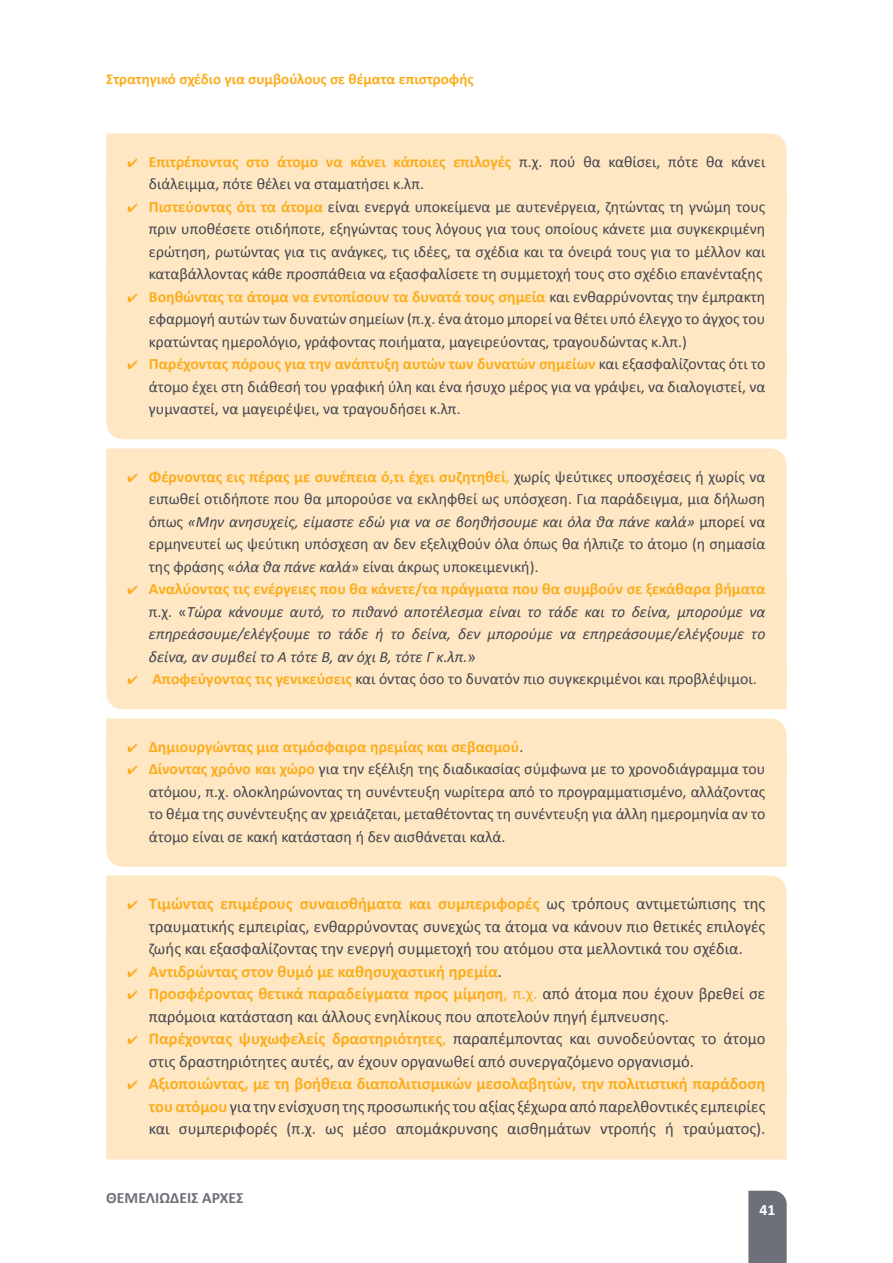
<style>
.page{position:relative;width:893px;height:1263px;background:#fff}
.page>*{position:absolute;margin:0;border:0;box-sizing:border-box;transform-origin:0 0}
.t1{font:16.5px/22.5px "Calibri";color:#42454f;text-align:justify}
.t2{font:700 16.5px "Calibri";color:#fbad1d}
.t3{font:15.75px/22.5px "Calibri";color:#42454f;text-align:justify}
.t4{font:italic 15.75px/22.5px "Calibri";color:#42454f;text-align:justify}
.t5{font:700 15.75px "Calibri";color:#fbad1d}
.t6{font:700 15.75px "Calibri";color:#6d7079}
.t7{font:700 15.75px "Calibri";color:#fff}
.t8{font:700 15px "Calibri";color:#fbad1d}
.s1{color:#fbad1d}
.s2{font-weight:700;color:#fbad1d}
.s3{font-style:italic}
.s4{font-family:"Arial"}
.s5{font-weight:700;font-style:normal;color:#fbad1d}
.s6{font-style:normal}
.s7{font-family:"Arial";font-style:normal}
.s8{font-weight:400;color:#42454f}
</style>
<div class="page">
<div style="left:748px;top:1191px;width:39px;height:72px;background:#6d7079"></div>
<div style="left:106px;top:133px;width:681px;height:45px;background:#ffe7c3"></div>
<div style="left:106px;top:178px;width:681px;height:90px;background:#ffe7c3"></div>
<div style="left:106px;top:268px;width:681px;height:68px;background:#ffe7c3"></div>
<div style="left:106px;top:336px;width:681px;height:103px;background:#ffe7c3"></div>
<div style="left:106px;top:448px;width:681px;height:113px;background:#ffe7c3"></div>
<div style="left:106px;top:561px;width:681px;height:90px;background:#ffe7c3"></div>
<div style="left:106px;top:651px;width:681px;height:58px;background:#ffe7c3"></div>
<div style="left:106px;top:718px;width:681px;height:23px;background:#ffe7c3"></div>
<div style="left:106px;top:741px;width:681px;height:126px;background:#ffe7c3"></div>
<div style="left:106px;top:875px;width:681px;height:68px;background:#ffe7c3"></div>
<div style="left:106px;top:943px;width:681px;height:22px;background:#ffe7c3"></div>
<div style="left:106px;top:965px;width:681px;height:45px;background:#ffe7c3"></div>
<div style="left:106px;top:1010px;width:681px;height:45px;background:#ffe7c3"></div>
<div style="left:106px;top:1055px;width:681px;height:104px;background:#ffe7c3"></div>
<p class="t8" style="left:106px;top:69px;width:369px">Στρατηγικό σχέδιο για συμβούλους σε θέματα επιστροφής</p>
<p class="t3" style="left:149px;top:149px;width:618px;text-indent:-21px"><span class="s1">✔</span> <span class="s2">Επιτρέποντας στο άτομο να κάνει κάποιες επιλογές</span> π.χ. πού θα καθίσει, πότε θα κάνει διάλειμμα, πότε θέλει να σταματήσει κ.λπ.</p>
<p class="t3" style="left:149px;top:194px;width:618px;text-indent:-21px"><span class="s1">✔</span> <span class="s2">Πιστεύοντας ότι τα άτομα</span> είναι ενεργά υποκείμενα με αυτενέργεια, ζητώντας τη γνώμη τους πριν υποθέσετε οτιδήποτε, εξηγώντας τους λόγους για τους οποίους κάνετε μια συγκεκριμένη ερώτηση, ρωτώντας για τις ανάγκες, τις ιδέες, τα σχέδια και τα όνειρά τους για το μέλλον και καταβάλλοντας κάθε προσπάθεια να εξασφαλίσετε τη συμμετοχή τους στο σχέδιο επανένταξης</p>
<p class="t3" style="left:149px;top:284px;width:618px;text-indent:-21px"><span class="s1">✔</span> <span class="s2">Βοηθώντας τα άτομα να εντοπίσουν τα δυνατά τους σημεία</span> και ενθαρρύνοντας την έμπρακτη εφαρμογή αυτών των δυνατών σημείων (π.χ. ένα άτομο μπορεί να θέτει υπό έλεγχο το άγχος του κρατώντας ημερολόγιο, γράφοντας ποιήματα, μαγειρεύοντας, τραγουδώντας κ.λπ.)</p>
<p class="t3" style="left:149px;top:352px;width:618px;text-indent:-21px"><span class="s1">✔</span> <span class="s2">Παρέχοντας πόρους για την ανάπτυξη αυτών των δυνατών σημείων</span> και εξασφαλίζοντας ότι το άτομο έχει στη διάθεσή του γραφική ύλη και ένα ήσυχο μέρος για να γράψει, να διαλογιστεί, να γυμναστεί, να μαγειρέψει, να τραγουδήσει κ.λπ.</p>
<p class="t3" style="left:149px;top:464px;width:618px;text-indent:-21px"><span class="s1">✔</span> <span class="s2">Φέρνοντας εις πέρας με συνέπεια ό,τι έχει συζητηθεί</span><span class="s1">,</span> χωρίς ψεύτικες υποσχέσεις ή χωρίς να ειπωθεί οτιδήποτε που θα μπορούσε να εκληφθεί ως υπόσχεση. Για παράδειγμα, μια δήλωση όπως <span class="s3">«Μην ανησυχείς, είμαστε εδώ για να σε βοηθήσουμε και όλα θα πάνε καλά»</span> μπορεί να ερμηνευτεί ως ψεύτικη υπόσχεση αν δεν εξελιχθούν όλα όπως θα ήλπιζε το άτομο (η σημασία της φράσης «<span class="s3">όλα θα πάνε καλά</span>» είναι άκρως υποκειμενική)<span class="s4">.</span></p>
<p class="t4" style="left:149px;top:577px;width:618px;text-indent:-21px"><span class="s1">✔</span> <span class="s5">Αναλύοντας τις ενέργειες που θα κάνετε/τα πράγματα που θα συμβούν σε ξεκάθαρα βήματα </span><span class="s6">π.χ. «</span>Τώρα κάνουμε αυτό, το πιθανό αποτέλεσμα είναι το τάδε και το δείνα, μπορούμε να επηρεάσουμε/ελέγξουμε το τάδε ή το δείνα, δεν μπορούμε να επηρεάσουμε/ελέγξουμε το δείνα, αν συμβεί το Α τότε Β, αν όχι Β, τότε Γ κ.λπ.<span class="s7">»</span></p>
<p class="t3" style="left:128px;top:667px;width:631px"><span class="s1">✔</span> <span class="s2">Αποφεύγοντας τις γενικεύσεις</span> και όντας όσο το δυνατόν πιο συγκεκριμένοι και προβλέψιμοι.</p>
<p class="t5" style="left:128px;top:737px;width:397px">✔ Δημιουργώντας μια ατμόσφαιρα ηρεμίας και σεβασμού<span class="s8">.</span></p>
<p class="t3" style="left:149px;top:757px;width:618px;text-indent:-21px"><span class="s1">✔</span> <span class="s2">Δίνοντας χρόνο και χώρο</span> για την εξέλιξη της διαδικασίας σύμφωνα με το χρονοδιάγραμμα του ατόμου, π.χ. ολοκληρώνοντας τη συνέντευξη νωρίτερα από το προγραμματισμένο, αλλάζοντας το θέμα της συνέντευξης αν χρειάζεται, μεταθέτοντας τη συνέντευξη για άλλη ημερομηνία αν το άτομο είναι σε κακή κατάσταση ή δεν αισθάνεται καλά.</p>
<p class="t1" style="left:149px;top:891px;width:618px;text-indent:-21px"><span class="s1">✔</span> <span class="s2">Τιμώντας επιμέρους συναισθήματα και συμπεριφορές</span> ως τρόπους αντιμετώπισης της τραυματικής εμπειρίας, ενθαρρύνοντας συνεχώς τα άτομα να κάνουν πιο θετικές επιλογές ζωής και εξασφαλίζοντας την ενεργή συμμετοχή του ατόμου στα μελλοντικά του σχέδια.</p>
<p class="t2" style="left:128px;top:961px;width:376px">✔ Αντιδρώντας στον θυμό με καθησυχαστική ηρεμία<span class="s8">.</span></p>
<p class="t1" style="left:149px;top:981px;width:618px;text-indent:-21px"><span class="s1">✔</span> <span class="s2">Προσφέροντας θετικά παραδείγματα προς μίμηση</span><span class="s1">, π.χ.</span> από άτομα που έχουν βρεθεί σε παρόμοια κατάσταση και άλλους ενηλίκους που αποτελούν πηγή έμπνευσης.</p>
<p class="t1" style="left:149px;top:1026px;width:618px;text-indent:-21px"><span class="s1">✔</span> <span class="s2">Παρέχοντας ψυχωφελείς δραστηριότητες</span><span class="s1">,</span> παραπέμποντας και συνοδεύοντας το άτομο στις δραστηριότητες αυτές, αν έχουν οργανωθεί από συνεργαζόμενο οργανισμό.</p>
<p class="t1" style="left:149px;top:1071px;width:618px;text-indent:-21px"><span class="s1">✔</span> <span class="s2">Αξιοποιώντας, με τη βοήθεια διαπολιτισμικών μεσολαβητών, την πολιτιστική παράδοση του ατόμου</span> για την ενίσχυση της προσωπικής του αξίας ξέχωρα από παρελθοντικές εμπειρίες και συμπεριφορές (π.χ. ως μέσο απομάκρυνσης αισθημάτων ντροπής ή τραύματος).</p>
<p class="t6" style="left:106px;top:1187px;width:139px">ΘΕΜΕΛΙΩΔΕΙΣ ΑΡΧΕΣ</p>
<p class="t7" style="left:759px;top:1200px;width:17px">41</p>
</div>
